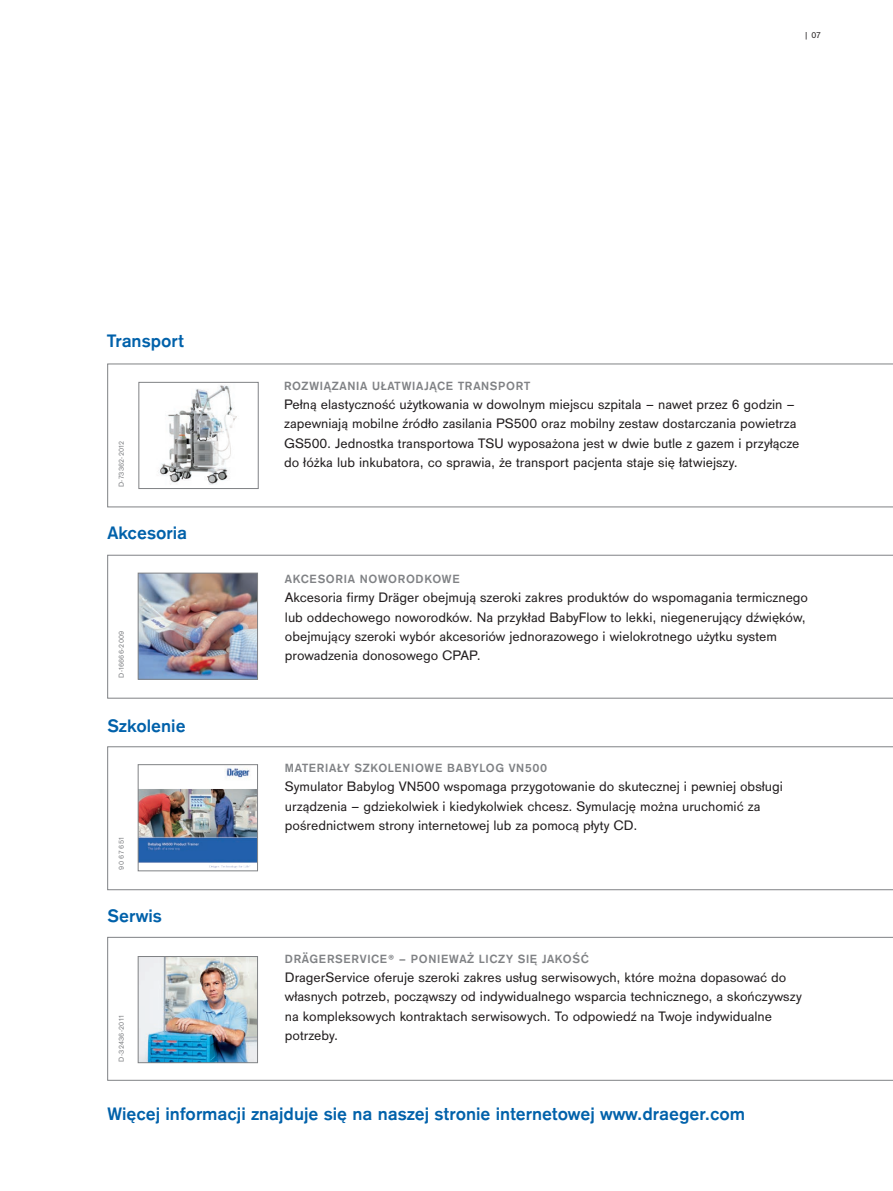
<style>
.page{position:relative;width:893px;height:1191px;background:#fff}
.page>*{position:absolute;margin:0;border:0;box-sizing:border-box;transform-origin:0 0}
.Subheading_1{font:700 18.75px "Draeger Sans";color:#0161aa}
.Introductory_text{font:700 18.75px "Draeger Sans";color:#0161aa}
.Body_text_DraeSansRe{font:14.25px/19.2px "Draeger Sans";color:#231f20}
.Subheading_1-2{font:700 12.3px "Draeger Sans";letter-spacing:.05em;color:#808285}
.Fließtext_Zwischenue{font:700 12.3px "Draeger Sans";letter-spacing:.05em;color:#808285}
.Pagination{font:9px "Draeger Sans";color:#231f20}
.Bildnummer_-_5_5{font:7.5px "Draeger Sans";letter-spacing:.025em;color:#808285}
</style>
<div class="page">
<svg style="left:107px;top:746px;width:786px;height:144px"></svg>
<svg style="left:107px;top:555px;width:786px;height:143px"></svg>
<svg style="left:107px;top:937px;width:786px;height:143px"></svg>
<img style="left:140px;top:958px;width:116px;height:103px">
<div style="left:138px;top:956px;width:120px;height:107px;border:1px solid #808285"></div>
<img style="left:140px;top:766px;width:116px;height:103px">
<div style="left:138px;top:764px;width:120px;height:107px;border:1px solid #808285"></div>
<img style="left:140px;top:575px;width:116px;height:102px">
<div style="left:138px;top:573px;width:120px;height:106px;border:1px solid #808285"></div>
<svg style="left:107px;top:364px;width:786px;height:143px"></svg>
<img style="left:141px;top:384px;width:114px;height:103px">
<div style="left:139px;top:382px;width:120px;height:107px;border:1px solid #808285"></div>
<p class="Pagination" style="left:804px;top:29px;width:18px">| 07</p>
<p class="Introductory_text" style="left:107px;top:328px;width:78px">Transport</p>
<p class="Bildnummer_-_5_5" style="left:116px;top:487px;width:48px;rotate:-90deg">D-73362-2012</p>
<p class="Introductory_text" style="left:107px;top:520px;width:81px">Akcesoria</p>
<p class="Bildnummer_-_5_5" style="left:116px;top:678px;width:49px;rotate:-90deg">D-16666-2009</p>
<p class="Introductory_text" style="left:107px;top:712px;width:80px">Szkolenie</p>
<p class="Bildnummer_-_5_5" style="left:116px;top:869px;width:34px;rotate:-90deg">90 67 651</p>
<p class="Introductory_text" style="left:107px;top:903px;width:56px">Serwis</p>
<p class="Bildnummer_-_5_5" style="left:116px;top:1061px;width:47px;rotate:-90deg">D-32436-2011</p>
<p class="Subheading_1-2" style="left:284px;top:378px;width:248px">ROZWIĄZANIA UŁATWIAJĄCE TRANSPORT</p>
<p class="Body_text_DraeSansRe" style="left:284px;top:394px;width:517px">Pełną elastyczność użytkowania w dowolnym miejscu szpitala – nawet przez 6 godzin – zapewniają mobilne źródło zasilania PS500 oraz mobilny zestaw dostarczania powietrza GS500. Jednostka transportowa TSU wyposażona jest w dwie butle z gazem i przyłącze do łóżka lub inkubatora, co sprawia, że transport pacjenta staje się łatwiejszy.</p>
<p class="Fließtext_Zwischenue" style="left:285px;top:571px;width:176px">AKCESORIA NOWORODKOWE</p>
<p class="Body_text_DraeSansRe" style="left:285px;top:587px;width:525px">Akcesoria firmy Dräger obejmują szeroki zakres produktów do wspomagania termicznego lub oddechowego noworodków. Na przykład BabyFlow to lekki, niegenerujący dźwięków, obejmujący szeroki wybór akcesoriów jednorazowego i wielokrotnego użytku system prowadzenia donosowego CPAP.</p>
<p class="Subheading_1-2" style="left:285px;top:760px;width:264px">MATERIAŁY SZKOLENIOWE BABYLOG VN500</p>
<p class="Body_text_DraeSansRe" style="left:285px;top:776px;width:500px">Symulator Babylog VN500 wspomaga przygotowanie do skutecznej i pewniej obsługi urządzenia – gdziekolwiek i kiedykolwiek chcesz. Symulację można uruchomić za pośrednictwem strony internetowej lub za pomocą płyty CD.</p>
<p class="Subheading_1-2" style="left:285px;top:950px;width:305px">DRÄGERSERVICE® – PONIEWAŻ LICZY SIĘ JAKOŚĆ</p>
<p class="Body_text_DraeSansRe" style="left:285px;top:967px;width:518px">DragerService oferuje szeroki zakres usług serwisowych, które można dopasować do własnych potrzeb, począwszy od indywidualnego wsparcia technicznego, a skończywszy na kompleksowych kontraktach serwisowych. To odpowiedź na Twoje indywidualne potrzeby.</p>
<p class="Subheading_1" style="left:107px;top:1100px;width:639px">Więcej informacji znajduje się na naszej stronie internetowej www.draeger.com</p>
</div>
